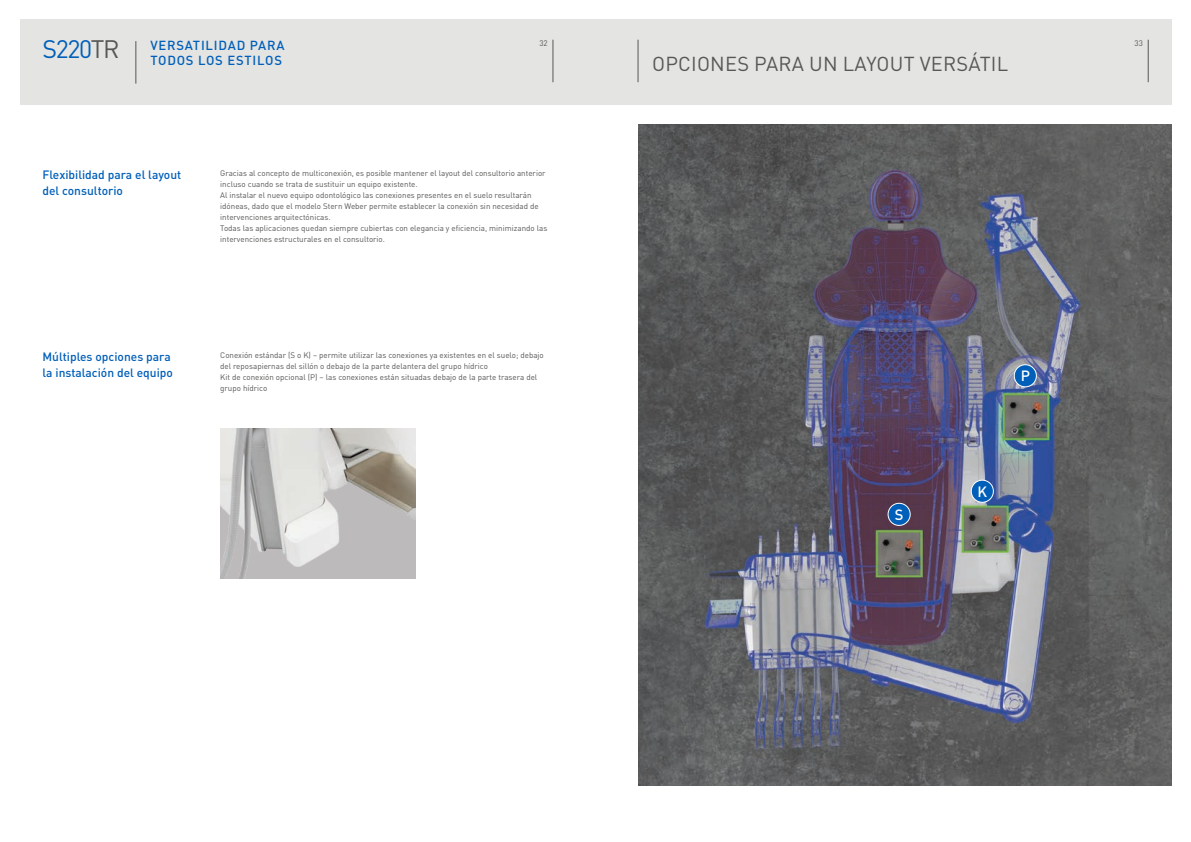
<style>
.page{position:relative;width:1191px;height:842px;background:#fff}
.page>*{position:absolute;margin:0;border:0;box-sizing:border-box;transform-origin:0 0}
.t1{font:25px "DIN Pro";letter-spacing:-.055em;color:#005fb9}
.t2{font:20px "DIN Pro";letter-spacing:.01em;color:#575756}
.t3{font:500 14.7px "DIN Pro";color:#fff}
.t4{font:500 13px/15.6px "DIN Pro";letter-spacing:.06em;color:#005fb9}
.t5{font:500 12px/16px "DIN Pro";color:#005fb9}
.t6{font:8px/11px "DIN Pro";color:#575756}
.s1{color:#575756}
</style>
<div class="page">
<div style="left:20px;top:20px;width:1151px;height:85px;background:#e4e4e3"></div>
<hr style="left:136px;top:41px;width:1px;height:43px;background:#575756">
<hr style="left:553px;top:40px;width:1px;height:42px;background:#575756">
<hr style="left:1148px;top:40px;width:1px;height:42px;background:#575756">
<hr style="left:638px;top:40px;width:1px;height:42px;background:#575756">
<img style="left:220px;top:428px;width:195px;height:150px">
<img style="left:638px;top:125px;width:533px;height:660px">
<div style="left:1014px;top:365px;width:22px;height:22px;background:#005fb9;border-radius:50%"></div>
<div style="left:1013px;top:364px;width:23px;height:23px;border:1px solid #fff;border-radius:50%"></div>
<div style="left:888px;top:503px;width:22px;height:22px;background:#005fb9;border-radius:50%"></div>
<div style="left:887px;top:503px;width:23px;height:23px;border:1px solid #fff;border-radius:50%"></div>
<div style="left:971px;top:480px;width:22px;height:22px;background:#005fb9;border-radius:50%"></div>
<div style="left:970px;top:480px;width:24px;height:23px;border:1px solid #fff;border-radius:50%"></div>
<h1 class="t1" style="left:43px;top:32px;width:78px">S220<span class="s1">TR</span></h1>
<p class="t6" style="left:539px;top:37px;width:10px">32</p>
<p class="t6" style="left:1134px;top:37px;width:10px">33</p>
<h3 class="t4" style="left:150px;top:37px;width:136px">VERSATILIDAD PARA<br>TODOS LOS ESTILOS</h3>
<h2 class="t2" style="left:652px;top:50px;width:357px">OPCIONES PARA UN LAYOUT VERSÁTIL</h2>
<h3 class="t5" style="left:43px;top:166px;width:140px">Flexibilidad para el layout del consultorio</h3>
<p class="t6" style="left:220px;top:167px;width:329px">Gracias al concepto de multiconexión, es posible mantener el layout del consultorio anterior incluso cuando se trata de sustituir un equipo existente.<br>Al instalar el nuevo equipo odontológico las conexiones presentes en el suelo resultarán idóneas, dado que el modelo Stern Weber permite establecer la conexión sin necesidad de intervenciones arquitectónicas.<br>Todas las aplicaciones quedan siempre cubiertas con elegancia y eficiencia, minimizando las intervenciones estructurales en el consultorio.</p>
<h3 class="t5" style="left:43px;top:348px;width:132px">Múltiples opciones para la instalación del equipo</h3>
<p class="t6" style="left:220px;top:349px;width:325px">Conexión estándar (S o K) – permite utilizar las conexiones ya existentes en el suelo; debajo del reposapiernas del sillón o debajo de la parte delantera del grupo hídrico<br>Kit de conexión opcional (P) – las conexiones están situadas debajo de la parte trasera del grupo hídrico</p>
<h3 class="t3" style="left:894px;top:505px;width:10px">S</h3>
<h3 class="t3" style="left:1020px;top:366px;width:11px">P</h3>
<h3 class="t3" style="left:977px;top:481px;width:11px">K</h3>
</div>
